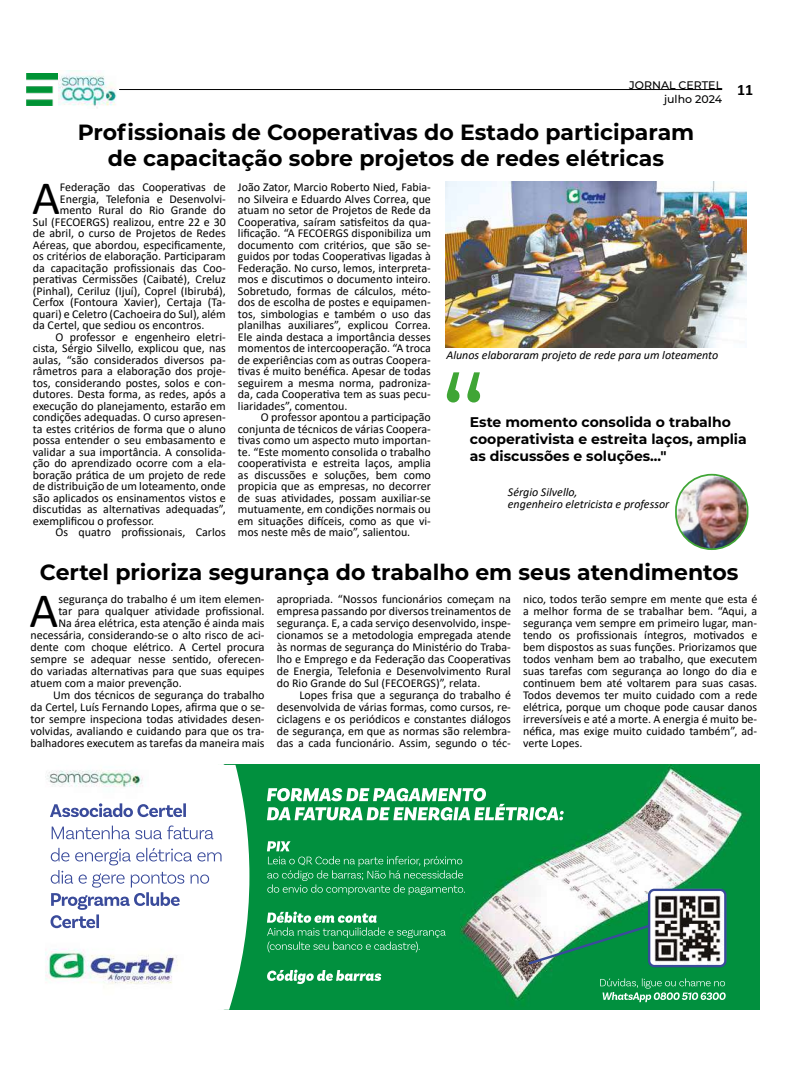
<style>
.page{position:relative;width:791px;height:1078px;background:#fff}
.page>*{position:absolute;margin:0;border:0;box-sizing:border-box;transform-origin:0 0}
.t1{font:121px "Montserrat";color:#3fa535}
.t2{font:49.8px "Calibri";color:#000}
.t3{font:48.2px "Calibri";color:#000}
.t4{font:700 22px/26px "Montserrat";color:#000;text-align:center}
.t5{font:700 16px "Calibri";color:#000}
.t6{font:700 14px/17px "Montserrat";color:#000}
.t7{font:12px/11.5px "Calibri";color:#000;text-align:justify}
.t8{font:italic 12px/12px "Calibri";color:#000}
.t9{font:500 11px/14px "Montserrat";color:#000;text-align:right}
.s1{color:#010202}
</style>
<div class="page">
<hr style="left:119px;top:89px;width:603px;height:1px;background:#000">
<img style="left:27px;top:74px;width:32px;height:32px">
<img style="left:59px;top:71px;width:57px;height:37px">
<img style="left:249px;top:764px;width:510px;height:245px">
<img style="left:45px;top:764px;width:204px;height:245px">
<img style="left:528px;top:920px;width:120px;height:44px">
<img style="left:648px;top:888px;width:78px;height:79px">
<img style="left:445px;top:182px;width:301px;height:165px">
<img style="left:676px;top:476px;width:71px;height:73px">
<div style="left:675px;top:473px;width:73px;height:77px;border:2px solid #3fa535;border-radius:36px"></div>
<p class="t9" style="left:629px;top:77px;width:94px">JORNAL CERTEL julho <span class="s1">2024</span></p>
<h3 class="t5" style="left:737px;top:78px;width:18px">11</h3>
<h3 class="t4" style="left:78px;top:118px;width:618px">Profissionais de Cooperativas do Estado participaram de capacitação sobre projetos de redes elétricas</h3>
<h3 class="t3" style="left:32px;top:165px;width:29px">A</h3>
<p class="t7" style="left:60px;top:181px;width:167px">Federação das Cooperativas de</p>
<p class="t7" style="left:60px;top:192px;width:167px">Energia, Telefonia e Desenvolvi-</p>
<p class="t7" style="left:60px;top:204px;width:167px">mento Rural do Rio Grande do</p>
<p class="t7" style="left:33px;top:215px;width:194px">Sul (FECOERGS) realizou, entre 22 e 30</p>
<p class="t7" style="left:33px;top:227px;width:194px">de abril, o curso de Projetos de Redes</p>
<p class="t7" style="left:33px;top:238px;width:194px">Aéreas, que abordou, especificamente,</p>
<p class="t7" style="left:33px;top:250px;width:194px">os critérios de elaboração. Participaram</p>
<p class="t7" style="left:33px;top:261px;width:194px">da capacitação profissionais das Coo-</p>
<p class="t7" style="left:33px;top:273px;width:194px">perativas Cermissões (Caibaté), Creluz</p>
<p class="t7" style="left:33px;top:284px;width:194px">(Pinhal), Ceriluz (Ijuí), Coprel (Ibirubá),</p>
<p class="t7" style="left:33px;top:296px;width:194px">Cerfox (Fontoura Xavier), Certaja (Ta-</p>
<p class="t7" style="left:33px;top:307px;width:194px">quari) e Celetro (Cachoeira do Sul), além</p>
<p class="t7" style="left:33px;top:319px;width:173px">da Certel, que sediou os encontros.</p>
<p class="t7" style="left:56px;top:330px;width:172px">O professor e engenheiro eletri-</p>
<p class="t7" style="left:33px;top:342px;width:194px">cista, Sérgio Silvello, explicou que, nas</p>
<p class="t7" style="left:33px;top:353px;width:194px">aulas, “são considerados diversos pa-</p>
<p class="t7" style="left:33px;top:365px;width:194px">râmetros para a elaboração dos proje-</p>
<p class="t7" style="left:33px;top:376px;width:194px">tos, considerando postes, solos e con-</p>
<p class="t7" style="left:33px;top:388px;width:194px">dutores. Desta forma, as redes, após a</p>
<p class="t7" style="left:33px;top:399px;width:194px">execução do planejamento, estarão em</p>
<p class="t7" style="left:33px;top:411px;width:194px">condições adequadas. O curso apresen-</p>
<p class="t7" style="left:33px;top:422px;width:194px">ta estes critérios de forma que o aluno</p>
<p class="t7" style="left:33px;top:434px;width:194px">possa entender o seu embasamento e</p>
<p class="t7" style="left:33px;top:445px;width:194px">validar a sua importância. A consolida-</p>
<p class="t7" style="left:33px;top:457px;width:194px">ção do aprendizado ocorre com a ela-</p>
<p class="t7" style="left:33px;top:468px;width:194px">boração prática de um projeto de rede</p>
<p class="t7" style="left:33px;top:480px;width:194px">de distribuição de um loteamento, onde</p>
<p class="t7" style="left:33px;top:491px;width:194px">são aplicados os ensinamentos vistos e</p>
<p class="t7" style="left:33px;top:503px;width:194px">discutidas as alternativas adequadas”,</p>
<p class="t7" style="left:33px;top:514px;width:123px">exemplificou o professor.</p>
<p class="t7" style="left:56px;top:526px;width:172px">Os quatro profissionais, Carlos</p>
<p class="t7" style="left:238px;top:181px;width:194px">João Zator, Marcio Roberto Nied, Fabia&shy;no Silveira e Eduardo Alves Correa, que atuam no setor de Projetos de Rede da Cooperativa, saíram satisfeitos da qua&shy;lificação. “A FECOERGS disponibiliza um documento com critérios, que são se&shy;guidos por todas Cooperativas ligadas à Federação. No curso, lemos, interpreta&shy;mos e discutimos o documento inteiro.<br>Sobretudo, formas de cálculos, méto&shy;dos de escolha de postes e equipamen&shy;tos, simbologias e também o uso das planilhas auxiliares”, explicou Correa.<br>Ele ainda destaca a importância desses momentos de intercooperação. “A troca de experiências com as outras Coopera&shy;tivas é muito benéfica. Apesar de todas seguirem a mesma norma, padroniza&shy;da, cada Cooperativa tem as suas pecu&shy;liaridades”, comentou.</p>
<p class="t7" style="left:238px;top:411px;width:194px;text-indent:23px">O professor apontou a participação conjunta de técnicos de várias Coopera&shy;tivas como um aspecto muto importan&shy;te. “Este momento consolida o trabalho cooperativista e estreita laços, amplia as discussões e soluções, bem como propicia que as empresas, no decorrer de suas atividades, possam auxiliar-se mutuamente, em condições normais ou em situações difíceis, como as que vi&shy;mos neste mês de maio”, salientou.</p>
<p class="t8" style="left:446px;top:348px;width:273px">Alunos elaboraram projeto de rede para um loteamento</p>
<h1 class="t1" style="left:440px;top:336px;width:48px">“</h1>
<p class="t6" style="left:470px;top:413px;width:278px">Este momento consolida o trabalho cooperativista e estreita laços, amplia as discussões e soluções..."</p>
<p class="t8" style="left:508px;top:485px;width:163px">Sérgio Silvello,<br>engenheiro eletricista e professor</p>
<h3 class="t4" style="left:40px;top:558px;width:700px">Certel prioriza segurança do trabalho em seus atendimentos</h3>
<h2 class="t2" style="left:30px;top:576px;width:30px">A</h2>
<p class="t7" style="left:58px;top:593px;width:208px">segurança do trabalho é um item elemen-</p>
<p class="t7" style="left:277px;top:593px;width:236px;line-height:12px">apropriada. “Nossos funcionários começam na empresa passando por diversos treinamentos de segurança. E, a cada serviço desenvolvido, inspe&shy;cionamos se a metodologia empregada atende às normas de segurança do Ministério do Traba&shy;lho e Emprego e da Federação das Cooperativas de Energia, Telefonia e Desenvolvimento Rural do Rio Grande do Sul (FECOERGS)”, relata.</p>
<p class="t7" style="left:277px;top:689px;width:236px;line-height:12px;text-indent:23px">Lopes frisa que a segurança do trabalho é desenvolvida de várias formas, como cursos, re&shy;ciclagens e os periódicos e constantes diálogos de segurança, em que as normas são relembra&shy;das a cada funcionário. Assim, segundo o téc-</p>
<p class="t7" style="left:523px;top:593px;width:236px;line-height:12px">nico, todos terão sempre em mente que esta é a melhor forma de se trabalhar bem. “Aqui, a segurança vem sempre em primeiro lugar, man&shy;tendo os profissionais íntegros, motivados e bem dispostos as suas funções. Priorizamos que todos venham bem ao trabalho, que executem suas tarefas com segurança ao longo do dia e continuem bem até voltarem para suas casas.<br>Todos devemos ter muito cuidado com a rede elétrica, porque um choque pode causar danos irreversíveis e até a morte. A energia é muito be&shy;néfica, mas exige muito cuidado também”, ad&shy;verte Lopes.</p>
<p class="t7" style="left:58px;top:605px;width:208px">tar para qualquer atividade profissional.</p>
<p class="t7" style="left:58px;top:617px;width:208px">Na área elétrica, esta atenção é ainda mais</p>
<p class="t7" style="left:30px;top:629px;width:236px">necessária, considerando-se o alto risco de aci-</p>
<p class="t7" style="left:30px;top:641px;width:236px">dente com choque elétrico. A Certel procura</p>
<p class="t7" style="left:30px;top:653px;width:236px">sempre se adequar nesse sentido, oferecen-</p>
<p class="t7" style="left:30px;top:665px;width:236px">do variadas alternativas para que suas equipes</p>
<p class="t7" style="left:30px;top:677px;width:153px">atuem com a maior prevenção.</p>
<p class="t7" style="left:53px;top:689px;width:213px">Um dos técnicos de segurança do trabalho</p>
<p class="t7" style="left:30px;top:701px;width:236px">da Certel, Luís Fernando Lopes, afirma que o se-</p>
<p class="t7" style="left:30px;top:713px;width:236px">tor sempre inspeciona todas atividades desen-</p>
<p class="t7" style="left:30px;top:725px;width:236px">volvidas, avaliando e cuidando para que os tra-</p>
<p class="t7" style="left:30px;top:737px;width:236px">balhadores executem as tarefas da maneira mais</p>
</div>
